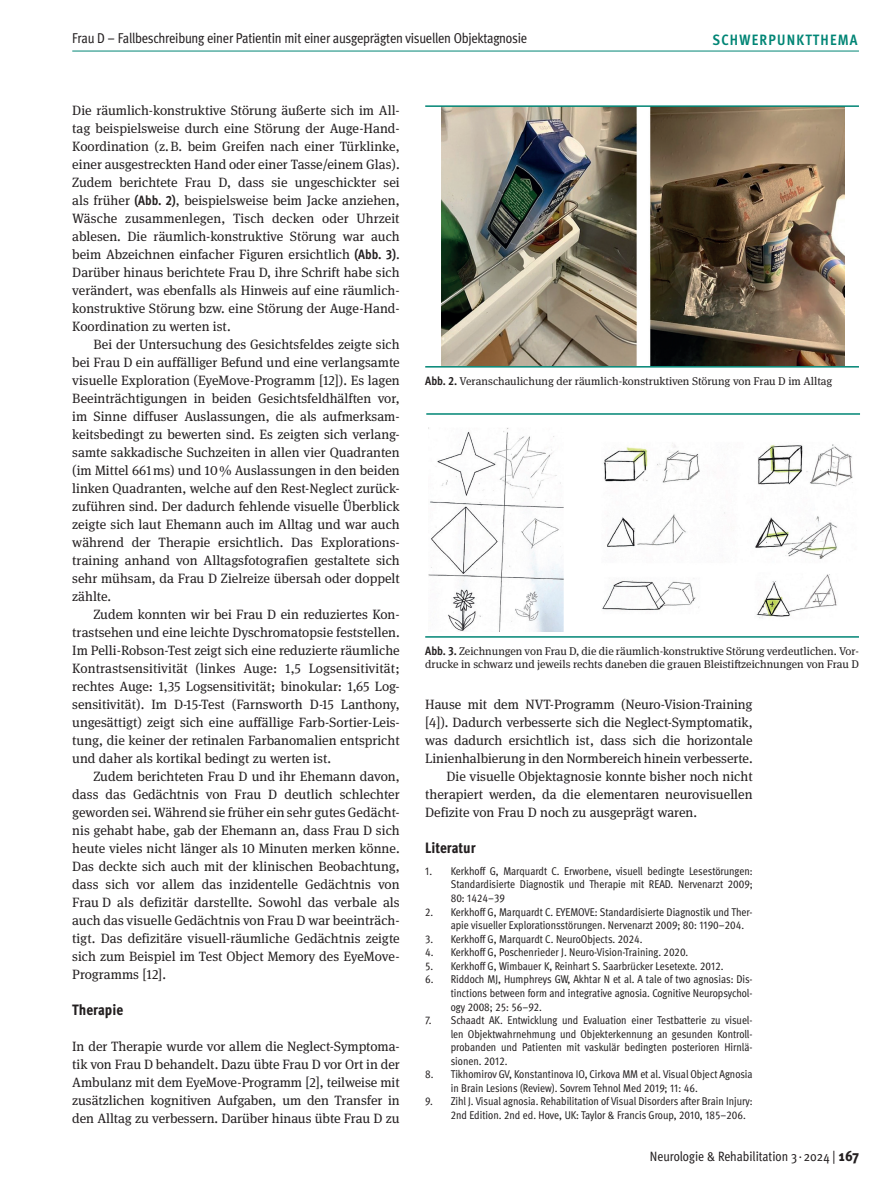
<style>
.page{position:relative;width:893px;height:1191px;background:#fff}
.page>*{position:absolute;margin:0;border:0;box-sizing:border-box;transform-origin:0 0}
.t1{font:800 15px "Meta Cond OT";color:#231f20}
.t2{font:700 15px "Meta Cond OT";letter-spacing:.085em;color:#008575}
.t3{font:14.25px "Meta Cond OT";letter-spacing:-.015em;color:#231f20}
.t4{font:13.5px/18px "Meta Serif Pro";letter-spacing:-.005em;color:#231f20;text-align:justify}
.t5{font:13.5px "Meta Cond OT";color:#231f20}
.t6{font:condensed 11.25px/13.5px "Meta Pro";color:#231f20;text-align:justify}
.t7{font:11.25px/13.5px "Meta Serif Pro";color:#231f20}
.s1{font-family:"Meta Cond OT";font-weight:700}
.s2{font-family:"Meta Cond OT";font-weight:700;font-size:12px}
.s3{font-weight:800;font-size:15px}
</style>
<div class="page">
<img style="left:441px;top:107px;width:403px;height:259px">
<hr style="left:425px;top:366px;width:434px;height:1px;background:#008575">
<img style="left:428px;top:427px;width:425px;height:205px">
<hr style="left:425px;top:636px;width:434px;height:1px;background:#008575">
<hr style="left:426px;top:413px;width:434px;height:2px;background:#008575">
<hr style="left:425px;top:105px;width:434px;height:2px;background:#008575">
<hr style="left:72px;top:51px;width:787px;height:1px;background:#008575">
<p class="t3" style="left:72px;top:30px;width:456px">Frau D – Fallbeschreibung einer Patientin mit einer ausgeprägten visuellen Objektagnosie</p>
<p class="t2" style="left:713px;top:30px;width:146px">SCHWERPUNKTTHEMA</p>
<p class="t4" style="left:72px;top:100px;width:329px">Die räumlich-konstruktive Störung äußerte sich im All&shy;tag beispielsweise durch eine Störung der Auge-Hand-Koordination (z.B. beim Greifen nach einer Türklinke, einer ausgestreckten Hand oder einer Tasse/einem Glas).<br>Zudem berichtete Frau D, dass sie ungeschickter sei als früher <span class="s1">(Abb. 2)</span>, beispielsweise beim Jacke anziehen, Wäsche zusammenlegen, Tisch decken oder Uhrzeit ablesen. Die räumlich-konstruktive Störung war auch beim Abzeichnen einfacher Figuren ersichtlich <span class="s1">(Abb. 3)</span>.<br>Darüber hinaus berichtete Frau D, ihre Schrift habe sich verändert, was ebenfalls als Hinweis auf eine räumlich&shy;konstruktive Störung bzw. eine Störung der Auge-Hand-Koordination zu werten ist.</p>
<p class="t4" style="left:72px;top:334px;width:329px;text-indent:21px">Bei der Untersuchung des Gesichtsfeldes zeigte sich bei Frau D ein auffälliger Befund und eine verlangsamte visuelle Exploration (EyeMove-Programm [12]). Es lagen Beeinträchtigungen in beiden Gesichtsfeldhälften vor, im Sinne diffuser Auslassungen, die als aufmerksam&shy;keitsbedingt zu bewerten sind. Es zeigten sich verlang&shy;samte sakkadische Suchzeiten in allen vier Quadranten (im Mittel 661ms) und 10% Auslassungen in den beiden linken Quadranten, welche auf den Rest-Neglect zurück&shy;zuführen sind. Der dadurch fehlende visuelle Überblick zeigte sich laut Ehemann auch im Alltag und war auch während der Therapie ersichtlich. Das Explorations&shy;training anhand von Alltagsfotografien gestaltete sich sehr mühsam, da Frau D Zielreize übersah oder doppelt zählte.</p>
<p class="t4" style="left:72px;top:604px;width:329px;text-indent:21px">Zudem konnten wir bei Frau D ein reduziertes Kon&shy;trastsehen und eine leichte Dyschromatopsie feststellen.<br>Im Pelli-Robson-Test zeigt sich eine reduzierte räumliche Kontrastsensitivität (linkes Auge: 1,5 Logsensitivität; rechtes Auge: 1,35 Logsensitivität; binokular: 1,65 Log&shy;sensitivität). Im D-15-Test (Farnsworth D-15 Lanthony, ungesättigt) zeigt sich eine auffällige Farb-Sortier-Leis&shy;tung, die keiner der retinalen Farbanomalien entspricht und daher als kortikal bedingt zu werten ist.</p>
<p class="t4" style="left:72px;top:766px;width:329px;text-indent:21px">Zudem berichteten Frau D und ihr Ehemann davon, dass das Gedächtnis von Frau D deutlich schlechter geworden sei. Während sie früher ein sehr gutes Gedächt&shy;nis gehabt habe, gab der Ehemann an, dass Frau D sich heute vieles nicht länger als 10 Minuten merken könne.<br>Das deckte sich auch mit der klinischen Beobachtung, dass sich vor allem das inzidentelle Gedächtnis von Frau D als defizitär darstellte. Sowohl das verbale als auch das visuelle Gedächtnis von Frau D war beeinträch&shy;tigt. Das defizitäre visuell-räumliche Gedächtnis zeigte sich zum Beispiel im Test Object Memory des EyeMove-Programms [12].</p>
<p class="t1" style="left:72px;top:1000px;width:52px">Therapie</p>
<p class="t4" style="left:72px;top:1036px;width:329px">In der Therapie wurde vor allem die Neglect-Symptoma&shy;tik von Frau D behandelt. Dazu übte Frau D vor Ort in der Ambulanz mit dem EyeMove-Programm [2], teilweise mit zusätzlichen kognitiven Aufgaben, um den Transfer in den Alltag zu verbessern. Darüber hinaus übte Frau D zu</p>
<p class="t7" style="left:425px;top:373px;width:409px"><span class="s2">Abb. 2.</span> Veranschaulichung der räumlich-konstruktiven Störung von Frau D im Alltag</p>
<p class="t7" style="left:425px;top:643px;width:435px"><span class="s2">Abb. 3.</span> Zeichnungen von Frau D, die die räumlich-konstruktive Störung verdeutlichen. Vor&shy;drucke in schwarz und jeweils rechts daneben die grauen Bleistiftzeichnungen von Frau D</p>
<p class="t4" style="left:425px;top:694px;width:329px">Hause mit dem NVT-Programm (Neuro-Vision-Training</p>
<p class="t4" style="left:425px;top:712px;width:329px">[4]). Dadurch verbesserte sich die Neglect-Symptomatik,</p>
<p class="t4" style="left:425px;top:730px;width:329px">was dadurch ersichtlich ist, dass sich die horizontale</p>
<p class="t4" style="left:425px;top:748px;width:329px">Linienhalbierung in den Normbereich hinein verbesserte.</p>
<p class="t4" style="left:446px;top:766px;width:308px">Die visuelle Objektagnosie konnte bisher noch nicht</p>
<p class="t4" style="left:425px;top:784px;width:329px">therapiert werden, da die elementaren neurovisuellen</p>
<p class="t4" style="left:425px;top:802px;width:273px">Defizite von Frau D noch zu ausgeprägt waren.</p>
<p class="t1" style="left:425px;top:838px;width:52px">Literatur</p>
<p class="t6" style="left:451px;top:863px;width:303px;text-indent:-26px">1. Kerkhoff G, Marquardt C. Erworbene, visuell bedingte Lesestörungen:<br>Standardisierte Diagnostik und Therapie mit READ. Nervenarzt 2009; 80: 1424–39</p>
<p class="t6" style="left:451px;top:904px;width:303px;text-indent:-26px">2. Kerkhoff G, Marquardt C. EYEMOVE: Standardisierte Diagnostik und Ther&shy;apie visueller Explorationsstörungen. Nervenarzt 2009; 80: 1190–204.</p>
<p class="t6" style="left:425px;top:931px;width:219px">3. Kerkhoff G, Marquardt C. NeuroObjects. 2024.</p>
<p class="t6" style="left:425px;top:944px;width:265px">4. Kerkhoff G, Poschenrieder J. Neuro-Vision-Training. 2020.</p>
<p class="t6" style="left:425px;top:958px;width:300px">5. Kerkhoff G, Wimbauer K, Reinhart S. Saarbrücker Lesetexte. 2012.</p>
<p class="t6" style="left:451px;top:972px;width:303px;text-indent:-26px">6. Riddoch MJ, Humphreys GW, Akhtar N et al. A tale of two agnosias: Dis&shy;tinctions between form and integrative agnosia. Cognitive Neuropsychol&shy;ogy 2008; 25: 56–92.</p>
<p class="t6" style="left:451px;top:1012px;width:303px;text-indent:-26px">7. Schaadt AK. Entwicklung und Evaluation einer Testbatterie zu visuel&shy;len Objektwahrnehmung und Objekterkennung an gesunden Kontroll&shy;probanden und Patienten mit vaskulär bedingten posterioren Hirnlä&shy;sionen. 2012.</p>
<p class="t6" style="left:451px;top:1066px;width:303px;text-indent:-26px">8. Tikhomirov GV, Konstantinova IO, Cirkova MM et al. Visual Object Agnosia in Brain Lesions (Review). Sovrem Tehnol Med 2019; 11: 46.</p>
<p class="t6" style="left:451px;top:1094px;width:303px;text-indent:-26px">9. Zihl J. Visual agnosia. Rehabilitation of Visual Disorders after Brain Injury:<br>2nd Edition. 2nd ed. Hove, UK: Taylor &amp; Francis Group, 2010, 185–206.</p>
<p class="t5" style="left:650px;top:1148px;width:211px">Neurologie &amp; Rehabilitation 3 · 2024 | <span class="s3">167</span></p>
</div>
